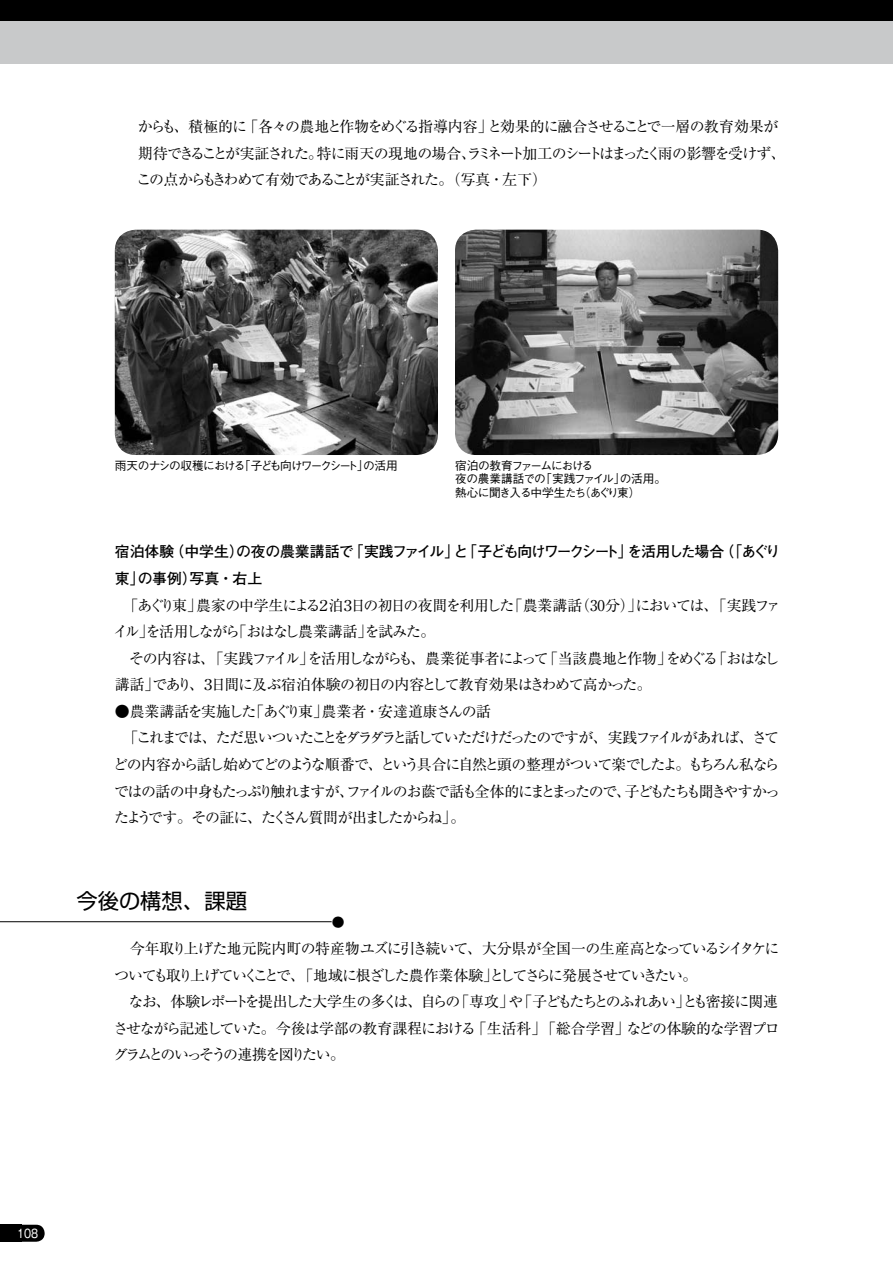
<style>
.page{position:relative;width:893px;height:1263px;background:#fff}
.page>*{position:absolute;margin:0;border:0;box-sizing:border-box;transform-origin:0 0}
.t1{font:21.3px "Shin Go Pro";color:#000}
.t2{font:14.85px/26.5px "Ryumin Pro";letter-spacing:-.09em;color:#000}
.t3{font:14.85px/26.5px "Ryumin Pro";letter-spacing:-.07em;color:#000}
.t4{font:700 14.85px/26.5px "Futo Go B101 Pro";letter-spacing:-.075em;color:#000}
.t5{font:12.75px "Ryumin Pro";color:#000}
.t6{font:500 11.7px/13.8px "Gothic BBB Pro";letter-spacing:-.1em;color:#000}
.t7{font:11.7px "Gothic MB101 Pro";color:#fff;scale:.88 1}
</style>
<div class="page">
<div style="left:2px;top:1225px;width:43px;height:17px;background:#000;border-radius:9px"></div>
<div style="left:0;top:1225px;width:21px;height:17px;background:#000"></div>
<div style="left:0;top:0;width:893px;height:21px;background:#000"></div>
<div style="left:0;top:21px;width:893px;height:43px;background:#c8c9ca"></div>
<hr style="left:0;top:921px;width:332px;height:1px;background:#000">
<img style="left:455px;top:230px;width:323px;height:225px;border-radius:21px">
<img style="left:115px;top:230px;width:323px;height:225px;border-radius:21px">
<p class="t3" style="left:137px;top:112px;width:651px">からも、積極的に「各々の農地と作物をめぐる指導内容」と効果的に融合させることで一層の教育効果が期待できることが実証された。特に雨天の現地の場合、ラミネート加工のシートはまったく雨の影響を受けず、この点からもきわめて有効であることが実証された。（写真・左下）</p>
<p class="t6" style="left:115px;top:457px;width:285px">雨天のナシの収穫における「子ども向けワークシート」の活用</p>
<p class="t6" style="left:455px;top:457px;width:213px">宿泊の教育ファームにおける<br>夜の農業講話での「実践ファイル」の活用。熱心に聞き入る中学生たち（あぐり東）</p>
<p class="t4" style="left:115px;top:537px;width:667px">宿泊体験（中学生）の夜の農業講話で「実践ファイル」と「子ども向けワークシート」を活用した場合（「あぐり東」の事例）写真・右上</p>
<p class="t2" style="left:113px;top:591px;width:669px">　「あぐり東」農家の中学生による２泊３日の初日の夜間を利用した「農業講話（30分）」においては、「実践ファイル」を活用しながら「おはなし農業講話」を試みた。<br>　その内容は、「実践ファイル」を活用しながらも、農業従事者によって「当該農地と作物」をめぐる「おはなし講話」であり、３日間に及ぶ宿泊体験の初日の内容として教育効果はきわめて高かった。</p>
<p class="t2" style="left:113px;top:697px;width:669px">●農業講話を実施した「あぐり東」農業者・安達道康さんの話<br>　「これまでは、ただ思いついたことをダラダラと話していただけだったのですが、実践ファイルがあれば、さてどの内容から話し始めてどのような順番で、という具合に自然と頭の整理がついて楽でしたよ。もちろん私ならではの話の中身もたっぷり触れますが、ファイルのお蔭で話も全体的にまとまったので、子どもたちも聞きやすかったようです。その証に、たくさん質問が出ましたからね」。</p>
<h1 class="t1" style="left:77px;top:883px;width:172px">今後の構想、課題</h1>
<p class="t5" style="left:332px;top:912px;width:14px">●</p>
<p class="t2" style="left:113px;top:934px;width:668px">　今年取り上げた地元院内町の特産物ユズに引き続いて、大分県が全国一の生産高となっているシイタケについても取り上げていくことで、「地域に根ざした農作業体験」としてさらに発展させていきたい。<br>　なお、体験レポートを提出した大学生の多くは、自らの「専攻」や「子どもたちとのふれあい」とも密接に関連させながら記述していた。今後は学部の教育課程における「生活科」「総合学習」などの体験的な学習プログラムとのいっそうの連携を図りたい。</p>
<p class="t7" style="left:17px;top:1223px;width:26px">108</p>
</div>
